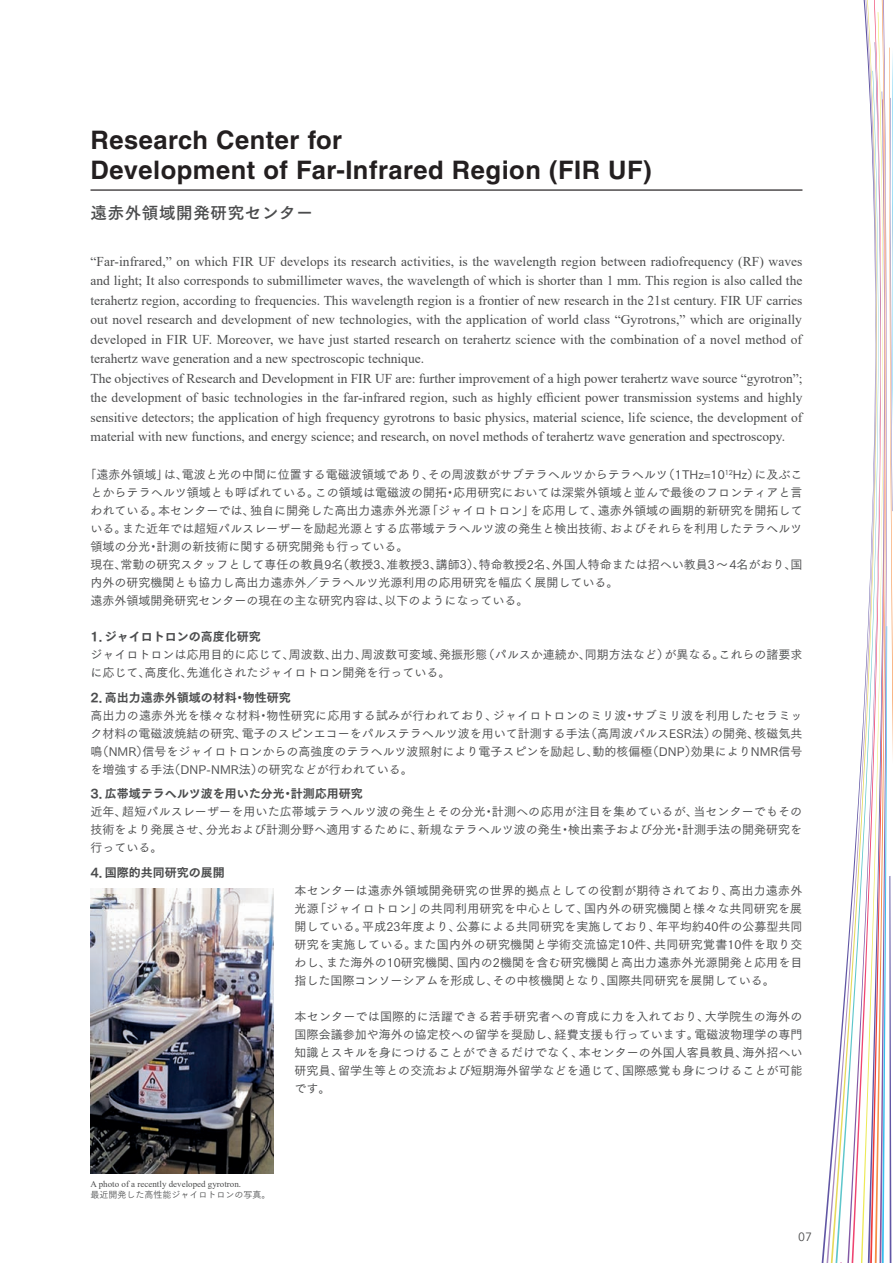
<style>
.page{position:relative;width:893px;height:1263px;background:#fff}
.page>*{position:absolute;margin:0;border:0;box-sizing:border-box;transform-origin:0 0}
.t1{font:700 25.5px/30px "Helvetica";letter-spacing:.02em;color:#231f20}
.t2{font:16.5px "Tsuku Go Pro B";letter-spacing:.04em;color:#4b4c4d}
.t3{font:13.5px/19.5px "Times New Roman";color:#4b4c4d}
.t4{font:12px/18px "Tsuku Go Pro M";color:#4b4c4d;text-align:justify}
.t5{font:12px "Tsuku Go Pro E";color:#4b4c4d}
.t6{font:12px "Avenir Next";color:#4b4c4d}
.t7{font:9px "Times New Roman";color:#4b4c4d}
.t8{font:9px "Tsuku Go Pro R";color:#4b4c4d}
</style>
<div class="page">
<svg style="left:821px;top:0;width:72px;height:1263px"></svg>
<hr style="left:90px;top:189px;width:712px;height:2px;background:#231f20">
<img style="left:90px;top:889px;width:183px;height:284px">
<h1 class="t1" style="left:90px;top:125px;width:563px">Research Center for<br>Development of Far-Infrared Region (FIR UF)</h1>
<h2 class="t2" style="left:90px;top:198px;width:224px">遠赤外領域開発研究センター</h2>
<p class="t3" style="left:90px;top:251px;width:713px">“Far-infrared,” on which FIR UF develops its research activities, is the wavelength region between radiofrequency (RF) waves and light; It also corresponds to submillimeter waves, the wavelength of which is shorter than 1 mm. This region is also called the terahertz region, according to frequencies. This wavelength region is a frontier of new research in the 21st century. FIR UF carries out novel research and development of new technologies, with the application of world class “Gyrotrons,” which are originally developed in FIR UF. Moreover, we have just started research on terahertz science with the combination of a novel method of terahertz wave generation and a new spectroscopic technique.<br>The objectives of Research and Development in FIR UF are: further improvement of a high power terahertz wave source “gyrotron”; the development of basic technologies in the far-infrared region, such as highly efficient power transmission systems and highly sensitive detectors; the application of high frequency gyrotrons to basic physics, material science, life science, the development of material with new functions, and energy science; and research, on novel methods of terahertz wave generation and spectroscopy.</p>
<p class="t4" style="left:90px;top:465px;width:714px;text-align:left;text-indent:-6px">「遠赤外領域」は、電波と光の中間に位置する電磁波領域であり、その周波数がサブテラヘルツからテラヘルツ（1THz=10<sup>12</sup>Hz）に及ぶことからテラヘルツ領域とも呼ばれている。この領域は電磁波の開拓・応用研究においては深紫外領域と並んで最後のフロンティアと言われている。本センターでは、独自に開発した高出力遠赤外光源「ジャイロトロン」を応用して、遠赤外領域の画期的新研究を開拓している。また近年では超短パルスレーザーを励起光源とする広帯域テラヘルツ波の発生と検出技術、およびそれらを利用したテラヘルツ領域の分光・計測の新技術に関する研究開発も行っている。<br>現在、常勤の研究スタッフとして専任の教員9名（教授3、准教授3、講師3）、特命教授2名、外国人特命または招へい教員3～4名がおり、国内外の研究機関とも協力し高出力遠赤外／テラヘルツ光源利用の応用研究を幅広く展開している。<br>遠赤外領域開発研究センターの現在の主な研究内容は、以下のようになっている。</p>
<p class="t5" style="left:90px;top:626px;width:172px">1．ジャイロトロンの高度化研究</p>
<p class="t4" style="left:90px;top:645px;width:713px">ジャイロトロンは応用目的に応じて、周波数、出力、周波数可変域、発振形態（パルスか連続か、同期方法など）が異なる。これらの諸要求に応じて、高度化、先進化されたジャイロトロン開発を行っている。</p>
<p class="t5" style="left:90px;top:687px;width:202px">2．高出力遠赤外領域の材料・物性研究</p>
<p class="t4" style="left:90px;top:705px;width:713px">高出力の遠赤外光を様々な材料・物性研究に応用する試みが行われており、ジャイロトロンのミリ波・サブミリ波を利用したセラミック材料の電磁波焼結の研究、電子のスピンエコーをパルステラヘルツ波を用いて計測する手法（高周波パルスESR法）の開発、核磁気共鳴（NMR）信号をジャイロトロンからの高強度のテラヘルツ波照射により電子スピンを励起し、動的核偏極（DNP）効果によりNMR信号を増強する手法（DNP-NMR法）の研究などが行われている。</p>
<p class="t5" style="left:90px;top:783px;width:274px">3．広帯域テラヘルツ波を用いた分光・計測応用研究</p>
<p class="t4" style="left:90px;top:801px;width:713px">近年、超短パルスレーザーを用いた広帯域テラヘルツ波の発生とその分光・計測への応用が注目を集めているが、当センターでもその技術をより発展させ、分光および計測分野へ適用するために、新規なテラヘルツ波の発生・検出素子および分光・計測手法の開発研究を行っている。</p>
<p class="t5" style="left:90px;top:861px;width:136px">4．国際的共同研究の展開</p>
<p class="t4" style="left:295px;top:880px;width:509px">本センターは遠赤外領域開発研究の世界的拠点としての役割が期待されており、高出力遠赤外光源「ジャイロトロン」の共同利用研究を中心として、国内外の研究機関と様々な共同研究を展開している。平成23年度より、公募による共同研究を実施しており、年平均約40件の公募型共同研究を実施している。また国内外の研究機関と学術交流協定10件、共同研究覚書10件を取り交わし、また海外の10研究機関、国内の2機関を含む研究機関と高出力遠赤外光源開発と応用を目指した国際コンソーシアムを形成し、その中核機関となり、国際共同研究を展開している。</p>
<p class="t4" style="left:295px;top:1006px;width:509px">本センターでは国際的に活躍できる若手研究者への育成に力を入れており、大学院生の海外の国際会議参加や海外の協定校への留学を奨励し、経費支援も行っています。電磁波物理学の専門知識とスキルを身につけることができるだけでなく、本センターの外国人客員教員、海外招へい研究員、留学生等との交流および短期海外留学などを通じて、国際感覚も身につけることが可能です。</p>
<p class="t7" style="left:90px;top:1178px;width:152px">A photo of a recently developed gyrotron.</p>
<p class="t8" style="left:90px;top:1187px;width:181px">最近開発した高性能ジャイロトロンの写真。</p>
<p class="t6" style="left:798px;top:1227px;width:15px">07</p>
</div>
